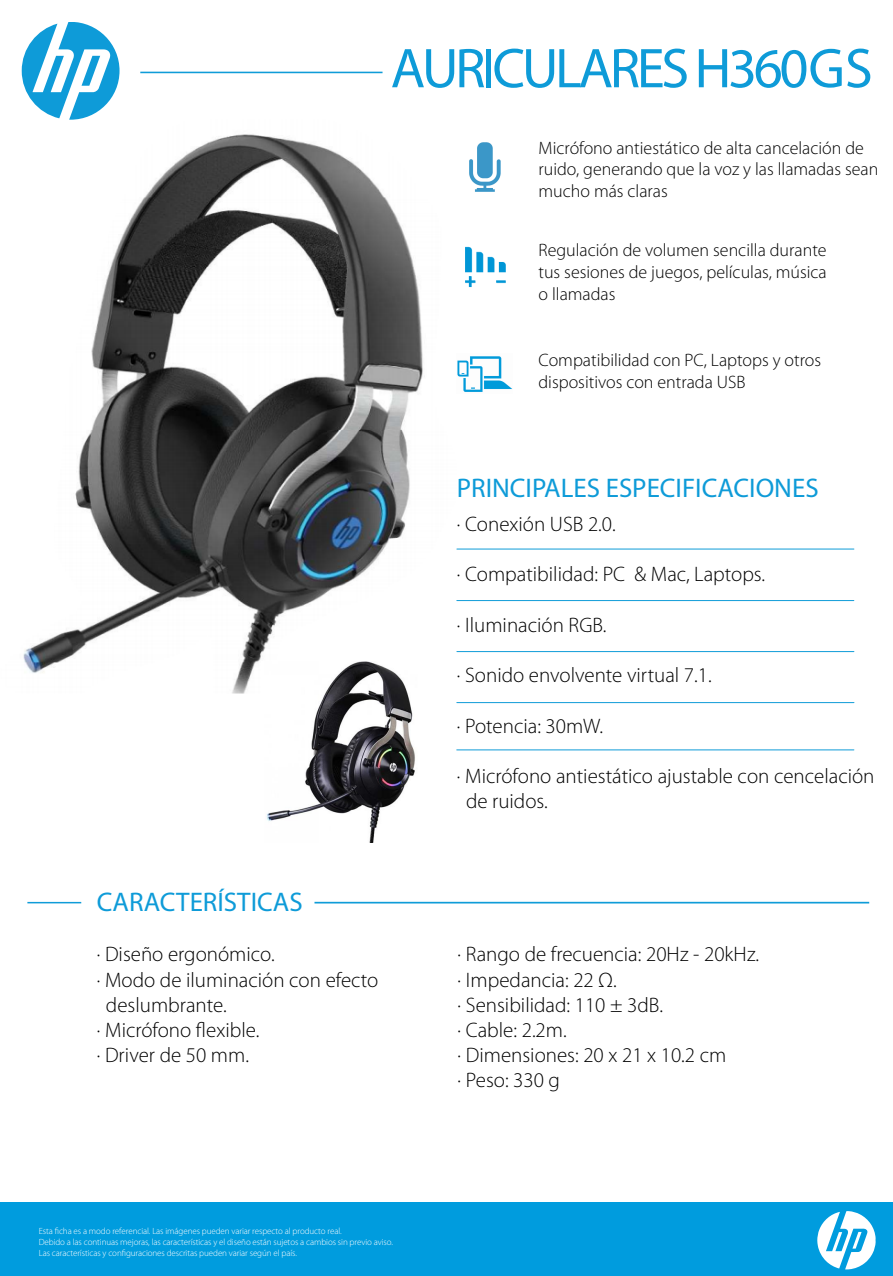
<style>
.page{position:relative;width:893px;height:1276px;background:#fff}
.page>*{position:absolute;margin:0;border:0;box-sizing:border-box;transform-origin:0 0}
.t1{font:56.4px "Myriad Pro";letter-spacing:-.06em;color:#0e9bd8}
.t2{font:27px "Myriad Pro";color:#0e9bd8}
.t3{font:300 21px/25.2px "Myriad Pro";color:#000}
.t4{font:300 18px/21.6px "Myriad Pro";color:#000}
.t5{font:300 9px/10.8px "Myriad Pro";letter-spacing:-.01em;color:#fff}
</style>
<div class="page">
<img style="left:23px;top:134px;width:400px;height:560px">
<div style="left:0;top:1202px;width:893px;height:74px;background:#009cde"></div>
<svg style="left:817px;top:1211px;width:59px;height:58px"></svg>
<svg style="left:22px;top:22px;width:98px;height:98px"></svg>
<hr style="left:140px;top:72px;width:243px;height:1px;background:#0f9cd8">
<hr style="left:27px;top:902px;width:54px;height:1px;background:#0f9cd8">
<hr style="left:314px;top:902px;width:555px;height:1px;background:#0f9cd8">
<hr style="left:457px;top:702px;width:397px;height:1px;background:#0f9cd8">
<hr style="left:457px;top:549px;width:397px;height:1px;background:#0f9cd8">
<hr style="left:457px;top:651px;width:397px;height:1px;background:#0f9cd8">
<img style="left:457px;top:356px;width:55px;height:36px">
<img style="left:465px;top:246px;width:41px;height:42px">
<img style="left:469px;top:142px;width:32px;height:50px">
<hr style="left:457px;top:600px;width:397px;height:1px;background:#0f9cd8">
<img style="left:261px;top:661px;width:162px;height:181px">
<hr style="left:457px;top:749px;width:397px;height:1px;background:#0f9cd8">
<h1 class="t1" style="left:391px;top:34px;width:484px">AURICULARES H360GS</h1>
<p class="t4" style="left:538px;top:137px;width:341px">Micrófono antiestático de alta cancelación de ruido, generando que la voz y las llamadas sean mucho más claras</p>
<p class="t4" style="left:538px;top:240px;width:290px;text-align:justify">Regulación de volumen sencilla durante tus sesiones de juegos, películas, música o llamadas</p>
<p class="t4" style="left:538px;top:350px;width:284px">Compatibilidad con PC, Laptops y otros dispositivos con entrada USB</p>
<p class="t2" style="left:97px;top:885px;width:207px">CARACTERÍSTICAS</p>
<p class="t3" style="left:97px;top:942px;width:179px">· Diseño ergonómico.</p>
<p class="t3" style="left:97px;top:967px;width:283px">· Modo de iluminación con efecto</p>
<p class="t3" style="left:106px;top:992px;width:122px">deslumbrante.</p>
<p class="t3" style="left:97px;top:1017px;width:164px">· Micrófono flexible.</p>
<p class="t3" style="left:97px;top:1043px;width:154px">· Driver de 50 mm.</p>
<p class="t5" style="left:39px;top:1226px;width:356px">Esta ficha es a modo referencial. Las imágenes pueden variar respecto al producto real.<br>Debido a las continuas mejoras, las características y el diseño están sujetos a cambios sin previo aviso.<br>Las características y configuraciones descritas pueden variar según el país.</p>
<p class="t2" style="left:457px;top:471px;width:363px">PRINCIPALES ESPECIFICACIONES</p>
<p class="t3" style="left:457px;top:512px;width:161px">· Conexión USB 2.0.</p>
<p class="t3" style="left:457px;top:562px;width:310px">· Compatibilidad: PC &amp; Mac, Laptops.</p>
<p class="t3" style="left:457px;top:612px;width:151px">· Iluminación RGB.</p>
<p class="t3" style="left:457px;top:663px;width:256px">· Sonido envolvente virtual 7.1.</p>
<p class="t3" style="left:457px;top:713px;width:148px">· Potencia: 30mW.</p>
<p class="t3" style="left:466px;top:764px;width:410px;text-indent:-9px">· Micrófono antiestático ajustable con cencelación de ruidos.</p>
<p class="t3" style="left:458px;top:942px;width:303px">· Rango de frecuencia: 20Hz - 20kHz. · Impedancia: 22 Ω.<br>· Sensibilidad: 110 ± 3dB.<br>· Cable: 2.2m.<br>· Dimensiones: 20 x 21 x 10.2 cm<br>· Peso: 330 g</p>
</div>
